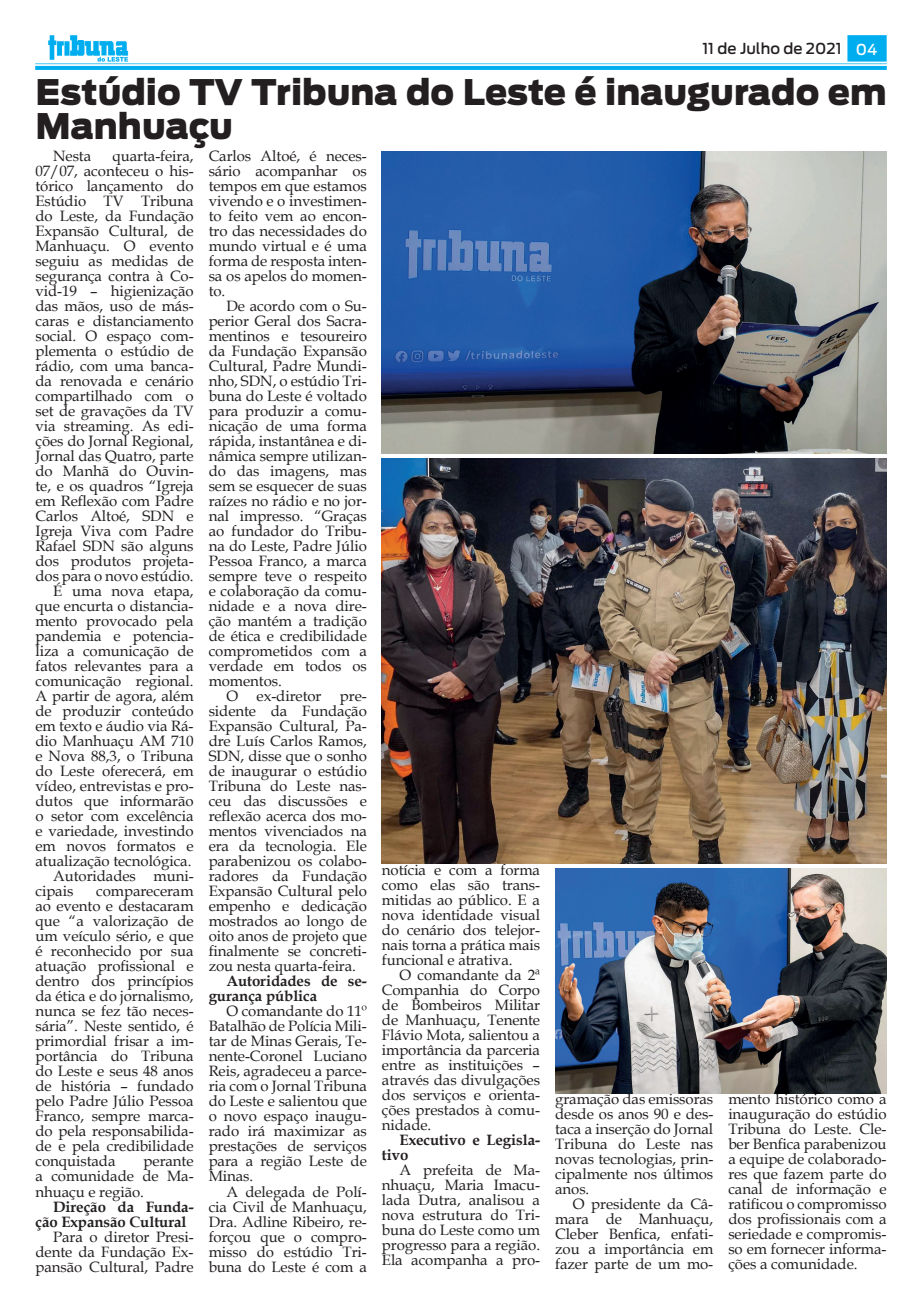
<style>
.page{position:relative;width:922px;height:1312px;background:#fff}
.page>*{position:absolute;margin:0;border:0;box-sizing:border-box;transform-origin:0 0}
.t1{font:900 35px/33.8px "Antenna";color:#231f20}
.t2{font:15px/15px "Book Antiqua";letter-spacing:-.005em;color:#231f20;text-align:justify}
.t3{font:700 15px/15px "Book Antiqua";letter-spacing:-.005em;color:#231f20}
.t4{font:500 15px "Antenna";color:#231f20}
.s1{color:#fff}
</style>
<div class="page">
<img style="left:35px;top:35px;width:851px;height:34px">
<img style="left:555px;top:868px;width:331px;height:224px">
<img style="left:382px;top:458px;width:504px;height:405px">
<img style="left:382px;top:151px;width:504px;height:302px">
<p class="t4" style="left:702px;top:40px;width:176px">11 de Julho de 2021 <span class="s1">04</span></p>
<h1 class="t1" style="left:35px;top:75px;width:852px">Estúdio TV Tribuna do Leste é inaugurado em<br>Manhuaçu</h1>
<p class="t2" style="left:53px;top:148px;width:40px">Nesta</p>
<p class="t2" style="left:112px;top:148px;width:83px">quarta-feira,</p>
<p class="t2" style="left:35px;top:163px;width:160px">07/07, aconteceu o his-</p>
<p class="t2" style="left:35px;top:178px;width:160px">tórico lançamento do</p>
<p class="t2" style="left:35px;top:193px;width:160px">Estúdio TV Tribuna</p>
<p class="t2" style="left:35px;top:208px;width:160px">do Leste, da Fundação</p>
<p class="t2" style="left:35px;top:223px;width:160px">Expansão Cultural, de</p>
<p class="t2" style="left:35px;top:238px;width:160px">Manhuaçu. O evento</p>
<p class="t2" style="left:35px;top:253px;width:160px">seguiu as medidas de</p>
<p class="t2" style="left:35px;top:268px;width:160px">segurança contra à Co-</p>
<p class="t2" style="left:35px;top:283px;width:160px">vid-19 – higienização</p>
<p class="t2" style="left:35px;top:298px;width:160px">das mãos, uso de más-</p>
<p class="t2" style="left:35px;top:313px;width:160px">caras e distanciamento</p>
<p class="t2" style="left:35px;top:328px;width:160px">social. O espaço com-</p>
<p class="t2" style="left:35px;top:343px;width:160px">plementa o estúdio de</p>
<p class="t2" style="left:35px;top:358px;width:160px">rádio, com uma banca-</p>
<p class="t2" style="left:35px;top:373px;width:160px">da renovada e cenário</p>
<p class="t2" style="left:35px;top:388px;width:160px">compartilhado com o</p>
<p class="t2" style="left:35px;top:403px;width:160px">set de gravações da TV</p>
<p class="t2" style="left:35px;top:418px;width:160px">via streaming. As edi-</p>
<p class="t2" style="left:35px;top:433px;width:160px">ções do Jornal Regional,</p>
<p class="t2" style="left:35px;top:448px;width:160px">Jornal das Quatro, parte</p>
<p class="t2" style="left:35px;top:463px;width:160px">do Manhã do Ouvin-</p>
<p class="t2" style="left:35px;top:478px;width:160px">te, e os quadros “Igreja</p>
<p class="t2" style="left:35px;top:493px;width:160px">em Reflexão com Padre</p>
<p class="t2" style="left:35px;top:508px;width:160px">Carlos Altoé, SDN e</p>
<p class="t2" style="left:35px;top:523px;width:160px">Igreja Viva com Padre</p>
<p class="t2" style="left:35px;top:538px;width:160px">Rafael SDN são alguns</p>
<p class="t2" style="left:35px;top:553px;width:160px">dos produtos projeta-</p>
<p class="t2" style="left:35px;top:568px;width:160px">dos para o novo estúdio.</p>
<p class="t2" style="left:53px;top:583px;width:142px">É uma nova etapa,</p>
<p class="t2" style="left:35px;top:598px;width:160px">que encurta o distancia-</p>
<p class="t2" style="left:35px;top:613px;width:160px">mento provocado pela</p>
<p class="t2" style="left:35px;top:628px;width:160px">pandemia e potencia-</p>
<p class="t2" style="left:35px;top:643px;width:160px">liza a comunicação de</p>
<p class="t2" style="left:35px;top:658px;width:160px">fatos relevantes para a</p>
<p class="t2" style="left:35px;top:673px;width:160px">comunicação regional.</p>
<p class="t2" style="left:35px;top:688px;width:160px">A partir de agora, além</p>
<p class="t2" style="left:35px;top:703px;width:160px">de produzir conteúdo</p>
<p class="t2" style="left:35px;top:718px;width:160px">em texto e áudio via Rá-</p>
<p class="t2" style="left:35px;top:733px;width:160px">dio Manhuaçu AM 710</p>
<p class="t2" style="left:35px;top:748px;width:160px">e Nova 88,3, o Tribuna</p>
<p class="t2" style="left:35px;top:763px;width:160px">do Leste oferecerá, em</p>
<p class="t2" style="left:35px;top:778px;width:160px">vídeo, entrevistas e pro-</p>
<p class="t2" style="left:35px;top:793px;width:160px">dutos que informarão</p>
<p class="t2" style="left:35px;top:808px;width:160px">o setor com excelência</p>
<p class="t2" style="left:35px;top:823px;width:160px">e variedade, investindo</p>
<p class="t2" style="left:35px;top:838px;width:160px">em novos formatos e</p>
<p class="t2" style="left:35px;top:853px;width:157px">atualização tecnológica.</p>
<p class="t2" style="left:53px;top:868px;width:142px">Autoridades muni-</p>
<p class="t2" style="left:35px;top:883px;width:39px">cipais</p>
<p class="t2" style="left:209px;top:148px;width:160px">Carlos Altoé, é neces&shy;sário acompanhar os tempos em que estamos vivendo e o investimen&shy;to feito vem ao encon&shy;tro das necessidades do mundo virtual e é uma forma de resposta inten&shy;sa os apelos do momen&shy;to.</p>
<p class="t2" style="left:209px;top:298px;width:160px;text-indent:18px">De acordo com o Su&shy;perior Geral dos Sacra&shy;mentinos e tesoureiro da Fundação Expansão Cultural, Padre Mundi&shy;nho, SDN, o estúdio Tri&shy;buna do Leste é voltado para produzir a comu&shy;nicação de uma forma rápida, instantânea e di&shy;nâmica sempre utilizan&shy;do das imagens, mas sem se esquecer de suas raízes no rádio e no jor&shy;nal impresso. “Graças ao fundador do Tribu&shy;na do Leste, Padre Júlio Pessoa Franco, a marca sempre teve o respeito e colaboração da comu&shy;nidade e a nova dire&shy;ção mantém a tradição de ética e credibilidade comprometidos com a verdade em todos os momentos.</p>
<p class="t2" style="left:209px;top:688px;width:160px;text-indent:18px">O ex-diretor pre&shy;sidente da Fundação Expansão Cultural, Pa&shy;dre Luís Carlos Ramos, SDN, disse que o sonho de inaugurar o estúdio Tribuna do Leste nas&shy;ceu das discussões e reflexão acerca dos mo&shy;mentos vivenciados na era da tecnologia. Ele parabenizou os colabo&shy;radores da Fundação Expansão Cultural pelo empenho e dedicação mostrados ao longo de oito anos de projeto que finalmente se concreti&shy;zou nesta quarta-feira.</p>
<p class="t3" style="left:209px;top:973px;width:160px;text-indent:18px">Autoridades de se&shy;gurança pública</p>
<p class="t2" style="left:209px;top:1003px;width:160px;text-indent:18px">O comandante do 11º Batalhão de Polícia Mili&shy;tar de Minas Gerais, Te&shy;nente-Coronel Luciano Reis, agradeceu a parce&shy;ria com o Jornal Tribuna do Leste e salientou que o novo espaço inaugu&shy;rado irá maximizar as prestações de serviços para a região Leste de Minas.</p>
<p class="t2" style="left:209px;top:1183px;width:160px;text-indent:18px">A delegada de Polí&shy;cia Civil de Manhuaçu, Dra. Adline Ribeiro, re&shy;forçou que o compro&shy;misso do estúdio Tri&shy;buna do Leste é com a</p>
<p class="t2" style="left:382px;top:861px;width:160px">notícia e com a forma como elas são trans&shy;mitidas ao público. E a nova identidade visual do cenário dos telejor&shy;nais torna a prática mais funcional e atrativa.</p>
<p class="t2" style="left:382px;top:966px;width:160px;text-indent:18px">O comandante da 2ª Companhia do Corpo de Bombeiros Militar de Manhuaçu, Tenente Flávio Mota, salientou a importância da parceria entre as instituições – através das divulgações dos serviços e orienta&shy;ções prestados à comu&shy;nidade.</p>
<p class="t3" style="left:382px;top:1131px;width:160px;text-indent:18px">Executivo e Legisla&shy;tivo</p>
<p class="t2" style="left:382px;top:1161px;width:160px;text-indent:18px">A prefeita de Ma&shy;nhuaçu, Maria Imacu&shy;lada Dutra, analisou a nova estrutura do Tri&shy;buna do Leste como um progresso para a região.<br>Ela acompanha a pro-</p>
<p class="t2" style="left:35px;top:883px;width:160px;text-indent:61px">compareceram ao evento e destacaram que “a valorização de um veículo sério, e que é reconhecido por sua atuação profissional e dentro dos princípios da ética e do jornalismo, nunca se fez tão neces&shy;sária”. Neste sentido, é primordial frisar a im&shy;portância do Tribuna do Leste e seus 48 anos de história – fundado pelo Padre Júlio Pessoa Franco, sempre marca&shy;do pela responsabilida&shy;de e pela credibilidade conquistada</p>
<p class="t2" style="left:555px;top:1090px;width:160px">gramação das emissoras desde os anos 90 e des&shy;taca a inserção do Jornal Tribuna do Leste nas novas tecnologias, prin&shy;cipalmente nos últimos anos.</p>
<p class="t2" style="left:555px;top:1195px;width:160px;text-indent:18px">O presidente da Câ&shy;mara de Manhuaçu, Cleber Benfica, enfati&shy;zou a importância em fazer parte de um mo-</p>
<p class="t2" style="left:728px;top:1090px;width:160px">mento histórico como a inauguração do estúdio Tribuna do Leste. Cle&shy;ber Benfica parabenizou a equipe de colaborado&shy;res que fazem parte do canal de informação e ratificou o compromisso dos profissionais com a seriedade e compromis&shy;so em fornecer informa&shy;ções a comunidade.</p>
<p class="t2" style="left:35px;top:1153px;width:160px;text-indent:108px">perante a comunidade de Ma&shy;nhuaçu e região.</p>
<p class="t3" style="left:35px;top:1198px;width:160px;text-indent:18px">Direção da Funda&shy;ção Expansão Cultural</p>
<p class="t2" style="left:35px;top:1228px;width:160px;text-indent:18px">Para o diretor Presi&shy;dente da Fundação Ex&shy;pansão Cultural, Padre</p>
</div>
